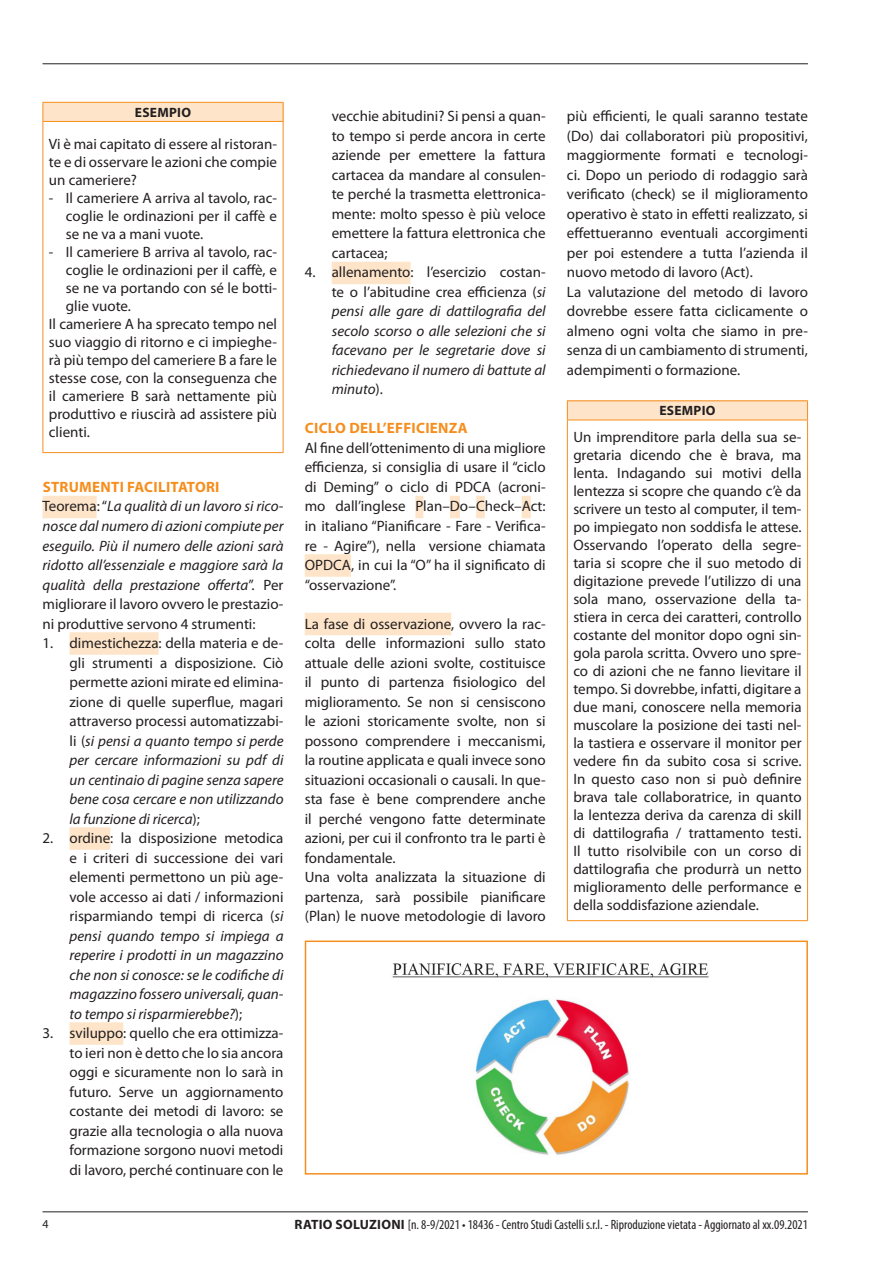
<style>
.page{position:relative;width:893px;height:1263px;background:#fff}
.page>*{position:absolute;margin:0;border:0;box-sizing:border-box;transform-origin:0 0}
.testo-genale-nn-agga{font:15px/18px "Myriad Pro";color:#231f20;text-align:justify}
.testo-generale{font:15px/19.5px "Myriad Pro";color:#231f20;text-align:justify}
.testo-generale-2{font:italic 15px/19.5px "Myriad Pro";color:#231f20;text-align:justify}
.titolo-testo{font:700 15px "Myriad Pro";letter-spacing:.02em;color:#f68e1e}
.t1{font:condensed 13.5px "Myriad Pro";color:#231f20}
.titolo-esempio{font:700 13.5px "Myriad Pro";letter-spacing:.02em;color:#231f20}
.t2{font:12px "Myriad Pro";color:#231f20}
.s1{font-style:normal}
.s2{font-style:italic}
.s3{font-weight:700;font-stretch:normal}
</style>
<div class="page">
<hr style="left:43px;top:63px;width:765px;height:1px;background:#231f20">
<hr style="left:43px;top:1211px;width:765px;height:1px;background:#231f20">
<div style="left:43px;top:496px;width:54px;height:22px;background:#fee5c9"></div>
<div style="left:70px;top:632px;width:89px;height:23px;background:#fee5c9"></div>
<div style="left:70px;top:827px;width:40px;height:23px;background:#fee5c9"></div>
<div style="left:70px;top:1022px;width:53px;height:23px;background:#fee5c9"></div>
<div style="left:43px;top:102px;width:240px;height:19px;background:#fee5c9"></div>
<svg style="left:43px;top:103px;width:1px;height:18px"></svg>
<hr style="left:43px;top:102px;width:240px;height:1px;background:#f68e1e">
<svg style="left:283px;top:103px;width:1px;height:18px"></svg>
<hr style="left:43px;top:122px;width:1px;height:330px;background:#f68e1e">
<hr style="left:43px;top:121px;width:240px;height:1px;background:#f68e1e">
<hr style="left:283px;top:122px;width:1px;height:330px;background:#f68e1e">
<hr style="left:43px;top:452px;width:240px;height:1px;background:#f68e1e">
<div style="left:332px;top:262px;width:79px;height:22px;background:#fee5c9"></div>
<div style="left:415px;top:496px;width:8px;height:22px;background:#fee5c9"></div>
<div style="left:450px;top:496px;width:10px;height:22px;background:#fee5c9"></div>
<div style="left:476px;top:496px;width:9px;height:22px;background:#fee5c9"></div>
<div style="left:522px;top:496px;width:9px;height:22px;background:#fee5c9"></div>
<div style="left:305px;top:554px;width:46px;height:23px;background:#fee5c9"></div>
<div style="left:305px;top:613px;width:146px;height:22px;background:#fee5c9"></div>
<div style="left:567px;top:401px;width:240px;height:19px;background:#fee5c9"></div>
<svg style="left:567px;top:401px;width:1px;height:19px"></svg>
<hr style="left:567px;top:400px;width:241px;height:1px;background:#f68e1e">
<svg style="left:807px;top:401px;width:1px;height:19px"></svg>
<hr style="left:567px;top:420px;width:1px;height:500px;background:#f68e1e">
<hr style="left:567px;top:420px;width:241px;height:1px;background:#f68e1e">
<hr style="left:807px;top:420px;width:1px;height:500px;background:#f68e1e">
<hr style="left:567px;top:920px;width:241px;height:1px;background:#f68e1e">
<div style="left:305px;top:940px;width:503px;height:234px;border:2px solid #f68e1e"></div>
<img style="left:392px;top:963px;width:317px;height:192px">
<p class="titolo-esempio" style="left:135px;top:104px;width:58px">ESEMPIO</p>
<p class="testo-genale-nn-agga" style="left:49px;top:134px;width:230px">Vi è mai capitato di essere al ristoran&shy;te e di osservare le azioni che compie un cameriere?</p>
<p class="testo-genale-nn-agga" style="left:66px;top:188px;width:213px;text-indent:-17px">- Il cameriere A arriva al tavolo, rac&shy;coglie le ordinazioni per il caffè e se ne va a mani vuote.</p>
<p class="testo-genale-nn-agga" style="left:66px;top:242px;width:213px;text-indent:-17px">- Il cameriere B arriva al tavolo, rac&shy;coglie le ordinazioni per il caffè, e se ne va portando con sé le botti&shy;glie vuote.</p>
<p class="testo-genale-nn-agga" style="left:49px;top:314px;width:230px">Il cameriere A ha sprecato tempo nel suo viaggio di ritorno e ci impieghe&shy;rà più tempo del cameriere B a fare le stesse cose, con la conseguenza che il cameriere B sarà nettamente più produttivo e riuscirà ad assistere più clienti.</p>
<p class="titolo-testo" style="left:43px;top:477px;width:178px">STRUMENTI FACILITATORI</p>
<p class="testo-generale-2" style="left:43px;top:496px;width:242px"><span class="s1">Teorema: “</span>La qualità di un lavoro si rico&shy;nosce dal numero di azioni compiute per eseguilo. Più il numero delle azioni sarà ridotto all’essenziale e maggiore sarà la qualità della prestazione offerta<span class="s1">”. Per migliorare il lavoro ovvero le prestazio&shy;ni produttive servono 4 strumenti:</span></p>
<p class="testo-genale-nn-agga" style="left:70px;top:633px;width:215px;line-height:19.5px;text-indent:-27px">1. dimestichezza: della materia e de&shy;gli strumenti a disposizione. Ciò permette azioni mirate ed elimina&shy;zione di quelle superflue, magari attraverso processi automatizzabi&shy;li (<span class="s2">si pensi a quanto tempo si perde per cercare informazioni su pdf di un centinaio di pagine senza sapere bene cosa cercare e non utilizzando la funzione di ricerca</span>);</p>
<p class="testo-genale-nn-agga" style="left:70px;top:828px;width:215px;line-height:19.5px;text-indent:-27px">2. ordine: la disposizione metodica e i criteri di successione dei vari elementi permettono un più age&shy;vole accesso ai dati / informazioni risparmiando tempi di ricerca (<span class="s2">si pensi quando tempo si impiega a reperire i prodotti in un magazzino che non si conosce: se le codifiche di magazzino fossero universali, quan&shy;to tempo si risparmierebbe?</span>);</p>
<p class="testo-genale-nn-agga" style="left:70px;top:1023px;width:215px;line-height:19.5px;text-indent:-27px">3. sviluppo: quello che era ottimizza&shy;to ieri non è detto che lo sia ancora oggi e sicuramente non lo sarà in futuro. Serve un aggiornamento costante dei metodi di lavoro: se grazie alla tecnologia o alla nuova formazione sorgono nuovi metodi di lavoro, perché continuare con le</p>
<p class="testo-genale-nn-agga" style="left:332px;top:106px;width:215px;line-height:19.5px">vecchie abitudini? Si pensi a quan&shy;to tempo si perde ancora in certe aziende per emettere la fattura cartacea da mandare al consulen&shy;te perché la trasmetta elettronica&shy;mente: molto spesso è più veloce emettere la fattura elettronica che cartacea;</p>
<p class="testo-generale-2" style="left:332px;top:262px;width:215px;text-indent:-27px"><span class="s1">4. allenamento: l’esercizio costan&shy;te o l’abitudine crea efficienza (</span>si pensi alle gare di dattilografia del secolo scorso o alle selezioni che si facevano per le segretarie dove si richiedevano il numero di battute al minuto<span class="s1">).</span></p>
<p class="titolo-testo" style="left:305px;top:419px;width:164px">CICLO DELL’EFFICIENZA</p>
<p class="testo-generale" style="left:305px;top:438px;width:242px">Al fine dell’ottenimento di una migliore efficienza, si consiglia di usare il “ciclo di Deming” o ciclo di PDCA (acroni&shy;mo dall’inglese Plan–Do–Check–Act: in italiano “Pianificare - Fare - Verifica&shy;re - Agire”), nella versione chiamata OPDCA, in cui la “O” ha il significato di “osservazione”.</p>
<p class="testo-generale" style="left:305px;top:613px;width:242px">La fase di osservazione, ovvero la rac&shy;colta delle informazioni sullo stato attuale delle azioni svolte, costituisce il punto di partenza fisiologico del miglioramento. Se non si censiscono le azioni storicamente svolte, non si possono comprendere i meccanismi, la routine applicata e quali invece sono situazioni occasionali o causali. In que&shy;sta fase è bene comprendere anche il perché vengono fatte determinate azioni, per cui il confronto tra le parti è fondamentale.</p>
<p class="testo-generale" style="left:305px;top:867px;width:242px">Una volta analizzata la situazione di partenza, sarà possibile pianificare (Plan) le nuove metodologie di lavoro</p>
<p class="testo-generale" style="left:567px;top:106px;width:242px">più efficienti, le quali saranno testate (Do) dai collaboratori più propositivi, maggiormente formati e tecnologi&shy;ci. Dopo un periodo di rodaggio sarà verificato (check) se il miglioramento operativo è stato in effetti realizzato, si effettueranno eventuali accorgimenti per poi estendere a tutta l’azienda il nuovo metodo di lavoro (Act).</p>
<p class="testo-generale" style="left:567px;top:282px;width:242px">La valutazione del metodo di lavoro dovrebbe essere fatta ciclicamente o almeno ogni volta che siamo in pre&shy;senza di un cambiamento di strumenti, adempimenti o formazione.</p>
<p class="titolo-esempio" style="left:659px;top:402px;width:58px">ESEMPIO</p>
<p class="testo-genale-nn-agga" style="left:573px;top:428px;width:230px">Un imprenditore parla della sua se&shy;gretaria dicendo che è brava, ma lenta. Indagando sui motivi della lentezza si scopre che quando c’è da scrivere un testo al computer, il tem&shy;po impiegato non soddisfa le attese.<br>Osservando l’operato della segre&shy;taria si scopre che il suo metodo di digitazione prevede l’utilizzo di una sola mano, osservazione della ta&shy;stiera in cerca dei caratteri, controllo costante del monitor dopo ogni sin&shy;gola parola scritta. Ovvero uno spre&shy;co di azioni che ne fanno lievitare il tempo. Si dovrebbe, infatti, digitare a due mani, conoscere nella memoria muscolare la posizione dei tasti nel&shy;la tastiera e osservare il monitor per vedere fin da subito cosa si scrive.<br>In questo caso non si può definire brava tale collaboratrice, in quanto la lentezza deriva da carenza di skill di dattilografia / trattamento testi.<br>Il tutto risolvibile con un corso di dattilografia che produrrà un netto miglioramento delle performance e della soddisfazione aziendale.</p>
<p class="t2" style="left:43px;top:1217px;width:8px">4</p>
<p class="t1" style="left:295px;top:1216px;width:515px"><span class="s3">RATIO SOLUZIONI</span> [n. 8-9/2021 • 18436 - Centro Studi Castelli s.r.l. - Riproduzione vietata - Aggiornato al xx.09.2021</p>
</div>
